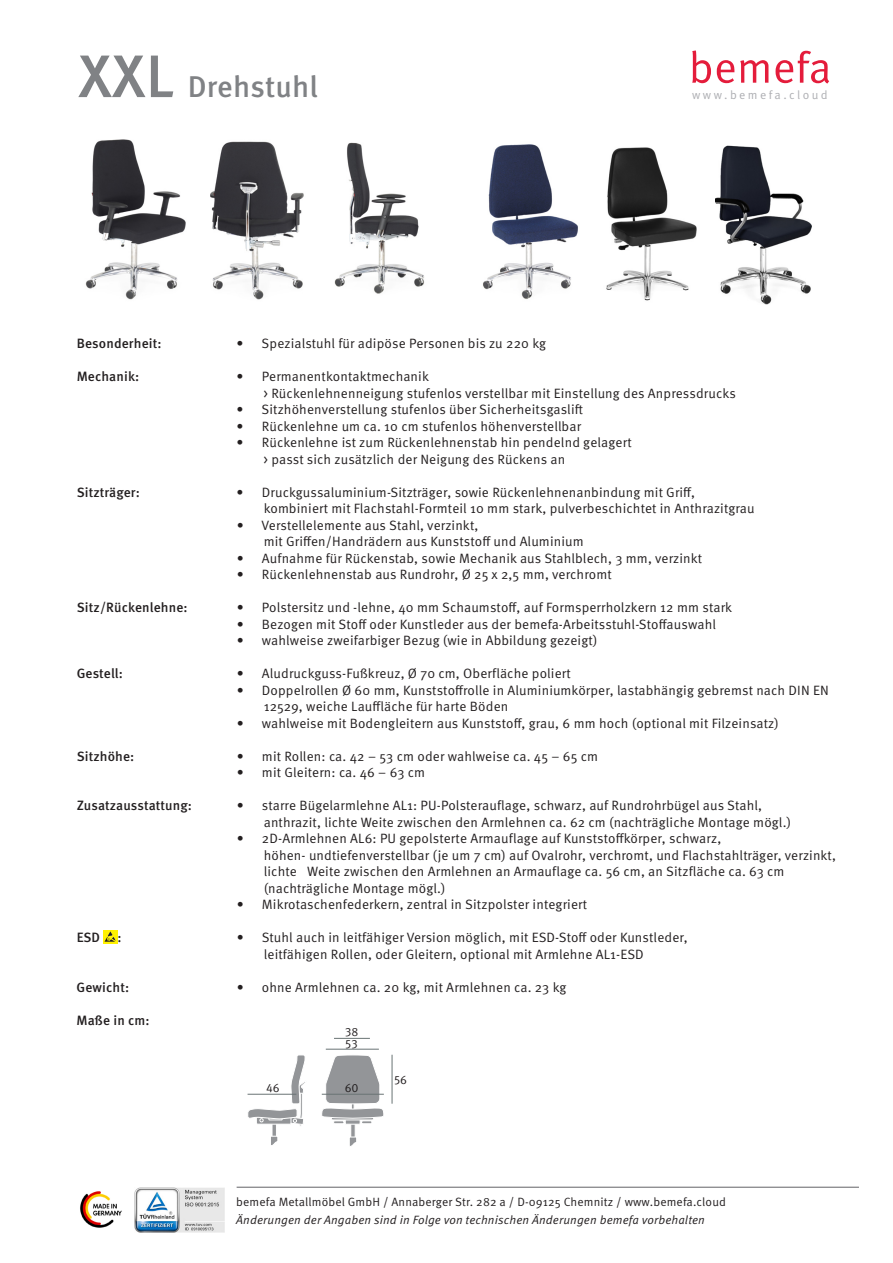
<style>
.page{position:relative;width:893px;height:1263px;background:#fff}
.page>*{position:absolute;margin:0;border:0;box-sizing:border-box;transform-origin:0 0}
.t1{font:500 30px "Meta OT";letter-spacing:.005em;color:#808285}
.t2{font:13.5px/16.5px "Meta OT Norm";letter-spacing:.01em;color:#231f20}
.t3{font:500 13.5px "Meta OT";letter-spacing:.01em;color:#231f20}
.t4{font:12px "Meta OT Norm";letter-spacing:.01em;color:#231f20}
.t5{font:12px "Meta OT Norm Ita";letter-spacing:.01em;color:#231f20}
.t6{font:12px "Meta OT Norm";letter-spacing:.2em;color:#aeafb3}
.s1{font-size:60px}
</style>
<div class="page">
<hr style="left:237px;top:1187px;width:622px;height:1px;background:#636366">
<img style="left:134px;top:1187px;width:90px;height:46px">
<img style="left:80px;top:1191px;width:42px;height:37px">
<svg style="left:692px;top:50px;width:19px;height:33px"></svg>
<svg style="left:717px;top:60px;width:17px;height:23px"></svg>
<svg style="left:740px;top:60px;width:28px;height:23px"></svg>
<svg style="left:775px;top:51px;width:54px;height:33px"></svg>
<div style="left:103px;top:930px;width:14px;height:13px;background:#fff101"></div>
<svg style="left:104px;top:931px;width:12px;height:11px"></svg>
<img style="left:334px;top:142px;width:91px;height:152px">
<img style="left:210px;top:141px;width:94px;height:159px">
<svg style="left:351px;top:1124px;width:4px;height:12px"></svg>
<svg style="left:349px;top:1136px;width:8px;height:10px"></svg>
<svg style="left:321px;top:1055px;width:63px;height:69px"></svg>
<svg style="left:272px;top:1127px;width:4px;height:9px"></svg>
<svg style="left:271px;top:1136px;width:7px;height:9px"></svg>
<svg style="left:247px;top:1055px;width:58px;height:72px"></svg>
<hr style="left:326px;top:1049px;width:53px;height:1px;background:#697374">
<hr style="left:334px;top:1038px;width:36px;height:1px;background:#697374">
<hr style="left:392px;top:1055px;width:1px;height:49px;background:#697374">
<hr style="left:322px;top:1094px;width:62px;height:1px;background:#697374">
<hr style="left:248px;top:1094px;width:48px;height:1px;background:#697374">
<img style="left:715px;top:145px;width:97px;height:160px">
<img style="left:85px;top:139px;width:101px;height:161px">
<img style="left:483px;top:144px;width:95px;height:155px">
<img style="left:606px;top:147px;width:91px;height:154px">
<h1 class="t1" style="left:79px;top:68px;width:241px"><span class="s1">XXL</span> Drehstuhl</h1>
<p class="t6" style="left:692px;top:88px;width:137px">www.bemefa.cloud</p>
<p class="t3" style="left:77px;top:335px;width:87px">Besonderheit:</p>
<p class="t3" style="left:77px;top:368px;width:64px">Mechanik:</p>
<p class="t3" style="left:77px;top:484px;width:65px">Sitzträger:</p>
<p class="t3" style="left:77px;top:599px;width:113px">Sitz/Rückenlehne:</p>
<p class="t3" style="left:77px;top:665px;width:48px">Gestell:</p>
<p class="t3" style="left:77px;top:748px;width:59px">Sitzhöhe:</p>
<p class="t3" style="left:77px;top:797px;width:117px">Zusatzausstattung:</p>
<p class="t3" style="left:77px;top:929px;width:25px">ESD</p>
<p class="t3" style="left:117px;top:929px;width:6px">:</p>
<p class="t3" style="left:77px;top:979px;width:54px">Gewicht:</p>
<p class="t3" style="left:77px;top:1012px;width:75px">Maße in cm:</p>
<p class="t2" style="left:237px;top:335px;width:311px">• Spezialstuhl für adipöse Personen bis zu 220 kg</p>
<p class="t2" style="left:264px;top:368px;width:474px;text-indent:-27px">• Permanentkontaktmechanik<br>&gt; Rückenlehnenneigung stufenlos verstellbar mit Einstellung des Anpressdrucks</p>
<p class="t2" style="left:237px;top:401px;width:348px">• Sitzhöhenverstellung stufenlos über Sicherheitsgaslift</p>
<p class="t2" style="left:237px;top:418px;width:346px">• Rückenlehne um ca. 10 cm stufenlos höhenverstellbar</p>
<p class="t2" style="left:264px;top:434px;width:370px;text-indent:-27px">• Rückenlehne ist zum Rückenlehnenstab hin pendelnd gelagert &gt; passt sich zusätzlich der Neigung des Rückens an</p>
<p class="t2" style="left:264px;top:484px;width:492px;text-indent:-27px">• Druckgussaluminium-Sitzträger, sowie Rückenlehnenanbindung mit Griff, kombiniert mit Flachstahl-Formteil 10 mm stark, pulverbeschichtet in Anthrazitgrau</p>
<p class="t2" style="left:264px;top:517px;width:322px;text-indent:-27px">• Verstellelemente aus Stahl, verzinkt,<br>mit Griffen/Handrädern aus Kunststoff und Aluminium</p>
<p class="t2" style="left:237px;top:550px;width:467px">• Aufnahme für Rückenstab, sowie Mechanik aus Stahlblech, 3 mm, verzinkt</p>
<p class="t2" style="left:237px;top:566px;width:377px">• Rückenlehnenstab aus Rundrohr, Ø 25 x 2,5 mm, verchromt</p>
<p class="t2" style="left:237px;top:599px;width:497px">• Polstersitz und -lehne, 40 mm Schaumstoff, auf Formsperrholzkern 12 mm stark</p>
<p class="t2" style="left:237px;top:616px;width:481px">• Bezogen mit Stoff oder Kunstleder aus der bemefa-Arbeitsstuhl-Stoffauswahl</p>
<p class="t2" style="left:237px;top:632px;width:362px">• wahlweise zweifarbiger Bezug (wie in Abbildung gezeigt)</p>
<p class="t2" style="left:237px;top:665px;width:336px">• Aludruckguss-Fußkreuz, Ø 70 cm, Oberfläche poliert</p>
<p class="t2" style="left:264px;top:682px;width:567px;text-indent:-27px">• Doppelrollen Ø 60 mm, Kunststoffrolle in Aluminiumkörper, lastabhängig gebremst nach DIN EN<br>12529, weiche Lauffläche für harte Böden</p>
<p class="t2" style="left:237px;top:715px;width:544px">• wahlweise mit Bodengleitern aus Kunststoff, grau, 6 mm hoch (optional mit Filzeinsatz)</p>
<p class="t2" style="left:237px;top:748px;width:363px">• mit Rollen: ca. 42 – 53 cm oder wahlweise ca. 45 – 65 cm</p>
<p class="t2" style="left:237px;top:764px;width:190px">• mit Gleitern: ca. 46 – 63 cm</p>
<p class="t2" style="left:264px;top:797px;width:529px;text-indent:-27px">• starre Bügelarmlehne AL1: PU-Polsterauflage, schwarz, auf Rundrohrbügel aus Stahl, anthrazit, lichte Weite zwischen den Armlehnen ca. 62 cm (nachträgliche Montage mögl.)</p>
<p class="t2" style="left:264px;top:830px;width:574px;text-indent:-27px">• 2D-Armlehnen AL6: PU gepolsterte Armauflage auf Kunststoffkörper, schwarz,<br>höhen- undtiefenverstellbar (je um 7 cm) auf Ovalrohr, verchromt, und Flachstahlträger, verzinkt, lichte Weite zwischen den Armlehnen an Armauflage ca. 56 cm, an Sitzfläche ca. 63 cm (nachträgliche Montage mögl.)</p>
<p class="t2" style="left:237px;top:896px;width:352px">• Mikrotaschenfederkern, zentral in Sitzpolster integriert</p>
<p class="t2" style="left:264px;top:929px;width:425px;text-indent:-27px">• Stuhl auch in leitfähiger Version möglich, mit ESD-Stoff oder Kunstleder, leitfähigen Rollen, oder Gleitern, optional mit Armlehne AL1-ESD</p>
<p class="t2" style="left:237px;top:979px;width:331px">• ohne Armlehnen ca. 20 kg, mit Armlehnen ca. 23 kg</p>
<p class="t4" style="left:345px;top:1024px;width:15px">38</p>
<p class="t4" style="left:346px;top:1036px;width:14px">53</p>
<p class="t4" style="left:266px;top:1080px;width:15px">46</p>
<p class="t4" style="left:345px;top:1080px;width:15px">60</p>
<p class="t4" style="left:394px;top:1072px;width:14px">56</p>
<p class="t4" style="left:236px;top:1195px;width:491px">bemefa Metallmöbel GmbH / Annaberger Str. 282 a / D-09125 Chemnitz / www.bemefa.cloud</p>
<p class="t5" style="left:236px;top:1213px;width:470px">Änderungen der Angaben sind in Folge von technischen Änderungen bemefa vorbehalten</p>
</div>
